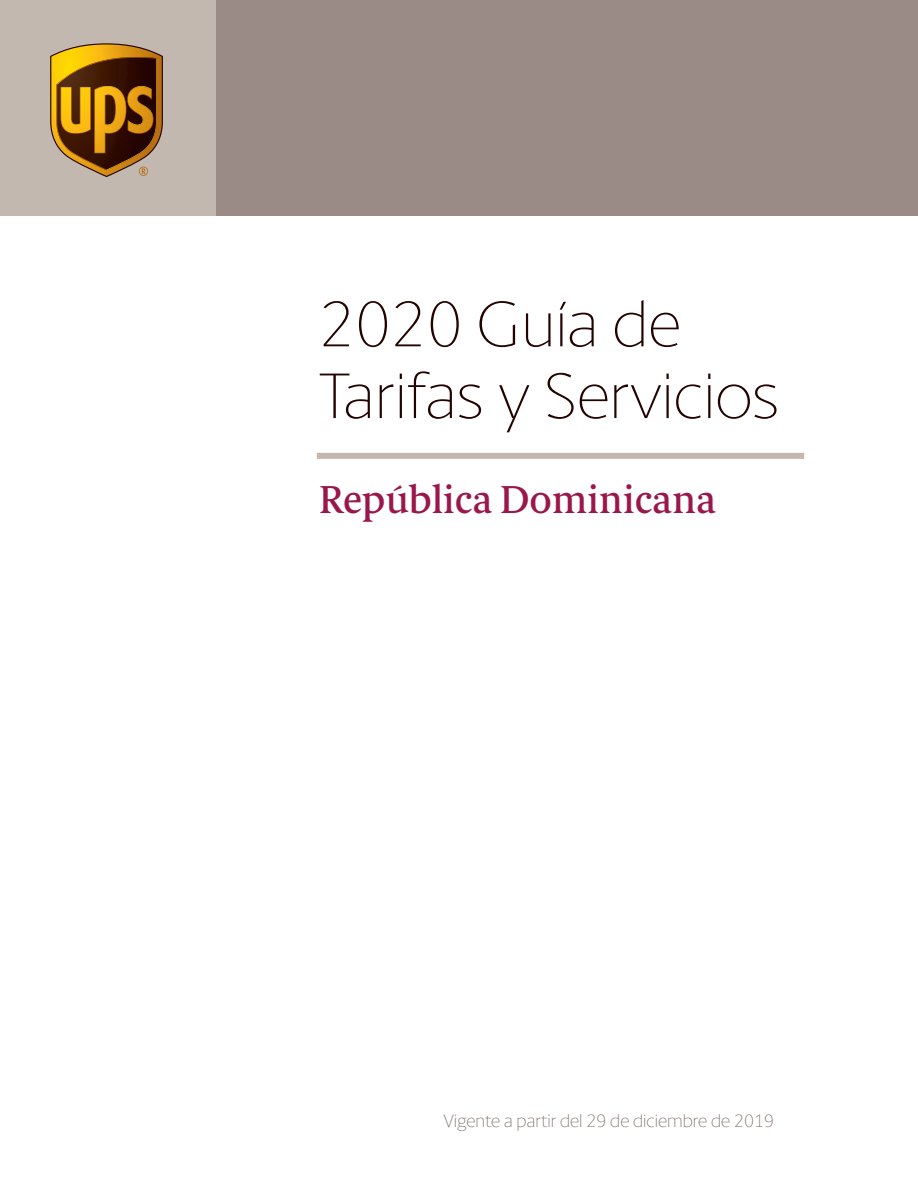
<style>
.page{position:relative;width:918px;height:1188px;background:#fff}
.page>*{position:absolute;margin:0;border:0;box-sizing:border-box;transform-origin:0 0}
.t1{font:200 64.5px/71.8px "UPS Berlingske Sans";color:#230300}
.t2{font:500 39px "UPS Berlingske Serif Tx";color:#9a174b}
.t3{font:200 18px "UPS Berlingske Sans";color:#74645e}
</style>
<div class="page">
<div style="left:0;top:0;width:918px;height:216px;background:#9a8b86"></div>
<div style="left:0;top:0;width:216px;height:216px;background:#c2b8af"></div>
<svg style="left:50px;top:43px;width:113px;height:134px;background:#956821"></svg>
<div style="left:317px;top:453px;width:487px;height:6px;background:#c2b8af"></div>
<h1 class="t1" style="left:319px;top:296px;width:462px">2020 Guía de<br>Tarifas y Servicios</h1>
<h2 class="t2" style="left:319px;top:472px;width:398px">República Dominicana</h2>
<p class="t3" style="left:444px;top:1115px;width:332px">Vigente a partir del 29 de diciembre de 2019</p>
</div>
